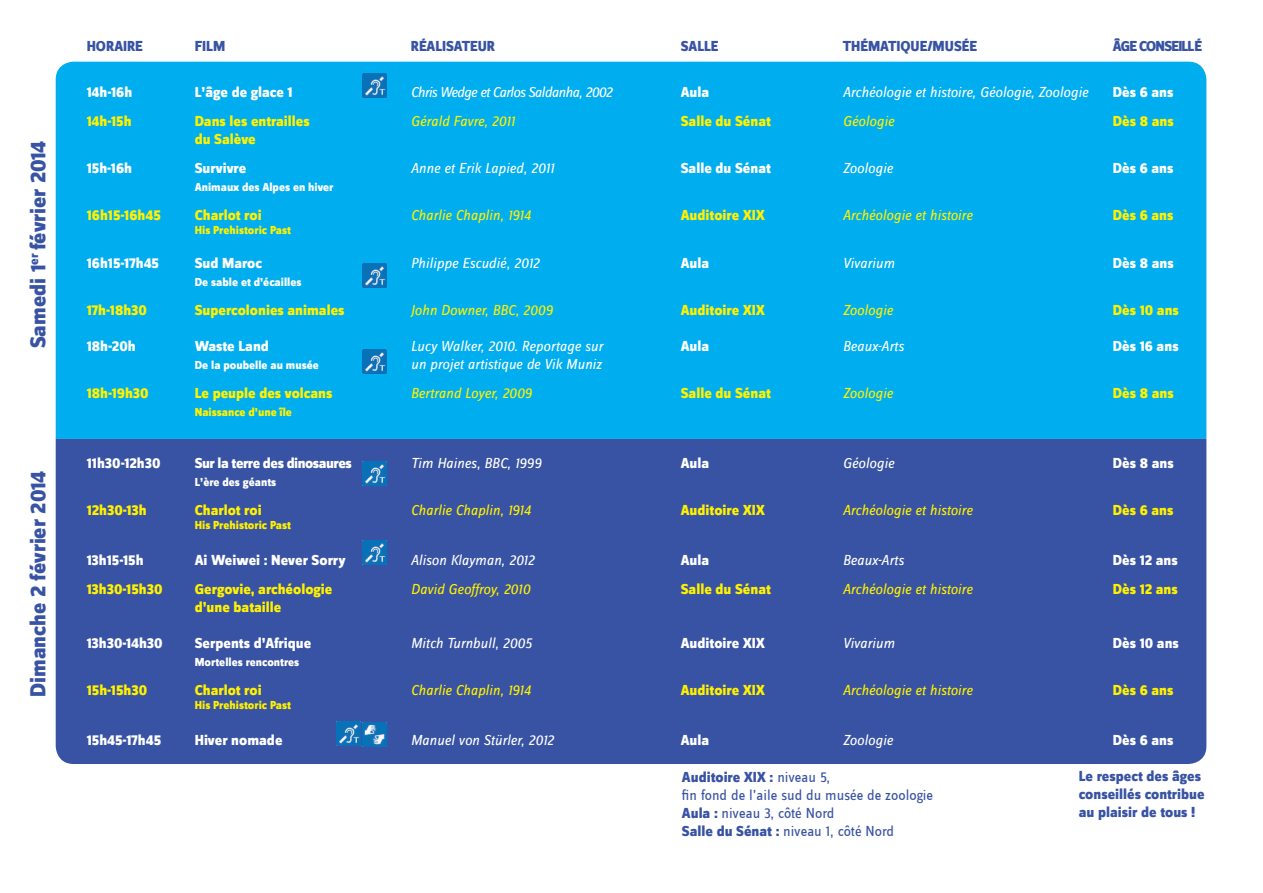
<style>
.page{position:relative;width:1263px;height:893px;background:#fff}
.page>*{position:absolute;margin:0;border:0;box-sizing:border-box;transform-origin:0 0}
.t1{font:800 22.5px "Zine Sans Dis";color:#3853a3}
.t2{font:800 15px "Zine Sans Dis";color:#fff101}
.t3{font:italic 15px "Zine Sans Dis";color:#fff}
.t4{font:800 15px "Zine Sans Dis";color:#fff}
.t5{font:italic 15px "Zine Sans Dis";color:#fff101}
.t6{font:15px/18px "Zine Sans Dis";color:#3853a3}
.t7{font:800 15px/18px "Zine Sans Dis";color:#3853a3}
.t8{font:italic 15px "Zine Sans Dis";letter-spacing:-.04em;color:#fff}
.t9{font:800 15px "Zine Sans Dis";letter-spacing:-.03em;color:#fff}
.t10{font:800 15px "Zine Sans Dis";letter-spacing:-.05em;color:#3853a3}
.t11{font:800 12px "Zine Sans Dis";color:#fff}
.t12{font:800 12px "Zine Sans Dis";color:#fff101}
.s1{font-weight:800;font-style:normal}
.s2{font-weight:800}
</style>
<div class="page">
<div style="left:56px;top:62px;width:1150px;height:377px;background:#00aeef"></div>
<div style="left:56px;top:439px;width:1150px;height:325px;background:#3853a3"></div>
<img style="left:363px;top:722px;width:24px;height:24px">
<img style="left:363px;top:74px;width:24px;height:24px">
<img style="left:363px;top:263px;width:24px;height:24px">
<img style="left:363px;top:462px;width:24px;height:24px">
<img style="left:363px;top:541px;width:24px;height:24px">
<img style="left:337px;top:722px;width:24px;height:24px">
<img style="left:362px;top:349px;width:24px;height:24px">
<h1 class="t1" style="left:26px;top:348px;width:209px;rotate:-90deg">Samedi 1<sup>er</sup> février 2014</h1>
<h1 class="t1" style="left:26px;top:697px;width:227px;rotate:-90deg">Dimanche 2 février 2014</h1>
<p class="t7" style="left:87px;top:38px;width:28px">Horair</p>
<p class="t7" style="left:135px;top:38px;width:29px">e Fil</p>
<p class="t7" style="left:213px;top:38px;width:14px">m</p>
<p class="t7" style="left:411px;top:38px;width:116px">Réalisateur Sall</p>
<p class="t7" style="left:711px;top:38px;width:37px">e Th</p>
<p class="t7" style="left:860px;top:38px;width:118px">ématique/Musée</p>
<p class="t10" style="left:1113px;top:38px;width:91px">âge conseill é</p>
<p class="t4" style="left:87px;top:84px;width:47px">14h-16h</p>
<p class="t4" style="left:195px;top:84px;width:99px">L’âge de glace 1</p>
<p class="t8" style="left:411px;top:85px;width:203px">Chris Wedge et Carlos Saldanha, 2002</p>
<p class="t4" style="left:681px;top:84px;width:30px">Aula</p>
<p class="t3" style="left:843px;top:85px;width:247px">Archéologie et histoire, Géologie, Zoologie</p>
<p class="t4" style="left:1113px;top:84px;width:62px">Dès 6 ans</p>
<p class="t2" style="left:87px;top:113px;width:46px">14h-15h</p>
<p class="t2" style="left:195px;top:113px;width:117px">Dans les entrailles</p>
<p class="t5" style="left:411px;top:114px;width:140px">Gérald Favre, 2011 <span class="s1">S</span></p>
<p class="t2" style="left:689px;top:113px;width:84px">alle du Sénat</p>
<p class="t5" style="left:843px;top:114px;width:53px">Géologie</p>
<p class="t2" style="left:1113px;top:113px;width:62px">Dès 8 ans</p>
<p class="t2" style="left:195px;top:131px;width:63px">du Salève</p>
<p class="t4" style="left:87px;top:160px;width:70px">15h-16h S</p>
<p class="t4" style="left:203px;top:160px;width:45px">urvivre</p>
<p class="t3" style="left:411px;top:161px;width:179px">Anne et Erik Lapied, 2011 <span class="s1">S</span></p>
<p class="t4" style="left:689px;top:160px;width:84px">alle du Sénat</p>
<p class="t3" style="left:843px;top:161px;width:52px">Zoologie</p>
<p class="t4" style="left:1113px;top:160px;width:62px">Dès 6 ans</p>
<p class="t11" style="left:195px;top:180px;width:140px">Animaux des Alpes en hiver</p>
<p class="t2" style="left:87px;top:207px;width:76px">16h15-16h45</p>
<p class="t2" style="left:195px;top:207px;width:68px">Charlot roi</p>
<p class="t5" style="left:411px;top:208px;width:121px">Charlie Chaplin, 1914</p>
<p class="t2" style="left:681px;top:207px;width:86px">Auditoire XIX</p>
<p class="t5" style="left:843px;top:208px;width:131px">Archéologie et histoire</p>
<p class="t2" style="left:1113px;top:207px;width:62px">Dès 6 ans</p>
<p class="t12" style="left:195px;top:224px;width:98px">His Prehistoric Past</p>
<p class="t4" style="left:87px;top:255px;width:95px">16h15-17h45 S</p>
<p class="t4" style="left:203px;top:255px;width:61px">ud Maroc</p>
<p class="t3" style="left:411px;top:256px;width:130px">Philippe Escudié, 2012</p>
<p class="t4" style="left:681px;top:255px;width:30px">Aula</p>
<p class="t3" style="left:843px;top:256px;width:53px">Vivarium</p>
<p class="t4" style="left:1113px;top:255px;width:62px">Dès 8 ans</p>
<p class="t11" style="left:195px;top:276px;width:108px">De sable et d’écailles</p>
<p class="t2" style="left:87px;top:302px;width:89px">17h-18h30 S</p>
<p class="t2" style="left:203px;top:302px;width:143px">upercolonies animales</p>
<p class="t5" style="left:411px;top:303px;width:143px">John Downer, BBC, 2009</p>
<p class="t2" style="left:681px;top:302px;width:86px">Auditoire XIX</p>
<p class="t5" style="left:843px;top:303px;width:52px">Zoologie</p>
<p class="t2" style="left:1113px;top:302px;width:68px">Dès 10 ans</p>
<p class="t4" style="left:87px;top:338px;width:51px">18h-20h</p>
<p class="t4" style="left:195px;top:338px;width:76px">Waste Land</p>
<p class="t3" style="left:411px;top:339px;width:194px">Lucy Walker, 2010. Reportage sur</p>
<p class="t4" style="left:681px;top:338px;width:30px">Aula</p>
<p class="t3" style="left:843px;top:339px;width:62px">Beaux-Arts</p>
<p class="t4" style="left:1113px;top:338px;width:67px">Dès 16 ans</p>
<p class="t11" style="left:195px;top:359px;width:126px">De la poubelle au musée</p>
<p class="t3" style="left:411px;top:357px;width:192px">un projet artistique de Vik Muniz</p>
<p class="t2" style="left:87px;top:385px;width:63px">18h-19h30</p>
<p class="t2" style="left:195px;top:385px;width:139px">Le peuple des volcans</p>
<p class="t5" style="left:411px;top:386px;width:162px">Bertrand Loyer, 2009 <span class="s1">S</span></p>
<p class="t2" style="left:689px;top:385px;width:84px">alle du Sénat</p>
<p class="t5" style="left:843px;top:386px;width:52px">Zoologie</p>
<p class="t2" style="left:1113px;top:385px;width:62px">Dès 8 ans</p>
<p class="t12" style="left:195px;top:405px;width:99px">Naissance d’une île</p>
<p class="t4" style="left:87px;top:455px;width:96px">11h30-12h30 S</p>
<p class="t9" style="left:202px;top:455px;width:151px">ur la terre des dinosaures</p>
<p class="t3" style="left:411px;top:456px;width:132px">Tim Haines, BBC, 1999</p>
<p class="t4" style="left:681px;top:455px;width:30px">Aula</p>
<p class="t3" style="left:843px;top:456px;width:53px">Géologie</p>
<p class="t4" style="left:1113px;top:455px;width:62px">Dès 8 ans</p>
<p class="t11" style="left:195px;top:476px;width:83px">L’ère des géants</p>
<p class="t2" style="left:87px;top:502px;width:61px">12h30-13h</p>
<p class="t2" style="left:195px;top:502px;width:68px">Charlot roi</p>
<p class="t5" style="left:411px;top:503px;width:121px">Charlie Chaplin, 1914</p>
<p class="t2" style="left:681px;top:502px;width:86px">Auditoire XIX</p>
<p class="t5" style="left:843px;top:503px;width:131px">Archéologie et histoire</p>
<p class="t2" style="left:1113px;top:502px;width:62px">Dès 6 ans</p>
<p class="t12" style="left:195px;top:519px;width:98px">His Prehistoric Past</p>
<p class="t4" style="left:87px;top:552px;width:58px">13h15-15h</p>
<p class="t4" style="left:195px;top:552px;width:152px">Ai Weiwei : Never Sorry</p>
<p class="t3" style="left:411px;top:553px;width:125px">Alison Klayman, 2012</p>
<p class="t4" style="left:681px;top:552px;width:30px">Aula</p>
<p class="t3" style="left:843px;top:553px;width:62px">Beaux-Arts</p>
<p class="t4" style="left:1113px;top:552px;width:66px">Dès 12 ans</p>
<p class="t2" style="left:87px;top:581px;width:98px">13h30-15h30 G</p>
<p class="t2" style="left:204px;top:581px;width:130px">ergovie, archéologie</p>
<p class="t5" style="left:411px;top:582px;width:163px">David Geoffroy, 2010 <span class="s1">S</span></p>
<p class="t2" style="left:689px;top:581px;width:84px">alle du Sénat</p>
<p class="t5" style="left:843px;top:582px;width:131px">Archéologie et histoire</p>
<p class="t2" style="left:1113px;top:581px;width:66px">Dès 12 ans</p>
<p class="t2" style="left:195px;top:599px;width:88px">d’une bataille</p>
<p class="t4" style="left:87px;top:635px;width:97px">13h30-14h30 S</p>
<p class="t4" style="left:203px;top:635px;width:110px">erpents d’Afrique</p>
<p class="t3" style="left:411px;top:636px;width:123px">Mitch Turnbull, 2005</p>
<p class="t4" style="left:681px;top:635px;width:86px">Auditoire XIX</p>
<p class="t3" style="left:843px;top:636px;width:53px">Vivarium</p>
<p class="t4" style="left:1113px;top:635px;width:68px">Dès 10 ans</p>
<p class="t11" style="left:195px;top:656px;width:106px">Mortelles rencontres</p>
<p class="t2" style="left:87px;top:682px;width:62px">15h-15h30</p>
<p class="t2" style="left:195px;top:682px;width:68px">Charlot roi</p>
<p class="t5" style="left:411px;top:683px;width:121px">Charlie Chaplin, 1914</p>
<p class="t2" style="left:681px;top:682px;width:86px">Auditoire XIX</p>
<p class="t5" style="left:843px;top:683px;width:131px">Archéologie et histoire</p>
<p class="t2" style="left:1113px;top:682px;width:62px">Dès 6 ans</p>
<p class="t12" style="left:195px;top:699px;width:98px">His Prehistoric Past</p>
<p class="t4" style="left:87px;top:732px;width:76px">15h45-17h45</p>
<p class="t4" style="left:195px;top:732px;width:89px">Hiver nomade</p>
<p class="t3" style="left:411px;top:733px;width:144px">Manuel von Stürler, 2012</p>
<p class="t4" style="left:681px;top:732px;width:30px">Aula</p>
<p class="t3" style="left:843px;top:733px;width:52px">Zoologie</p>
<p class="t4" style="left:1113px;top:732px;width:62px">Dès 6 ans</p>
<p class="t6" style="left:682px;top:768px;width:253px"><span class="s2">Auditoire XIX :</span> niveau 5,<br>fin fond de l’aile sud du musée de zoologie<br><span class="s2">Aula :</span> niveau 3, côté Nord<br><span class="s2">Salle du Sénat :</span> niveau 1, côté Nord</p>
<p class="t7" style="left:1079px;top:768px;width:127px">Le respect des âges conseillés contribue au plaisir de tous !</p>
</div>
